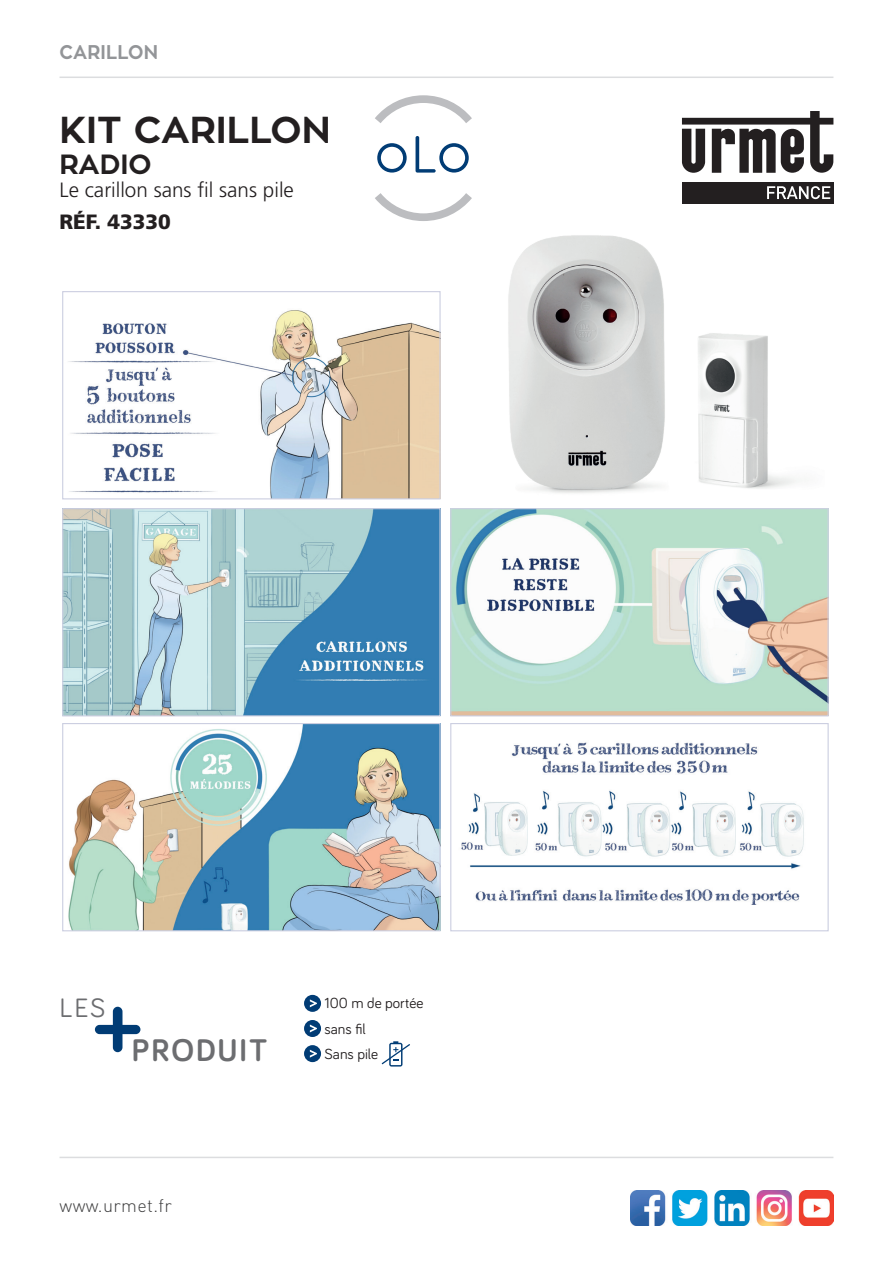
<style>
.page{position:relative;width:893px;height:1263px;background:#fff}
.page>*{position:absolute;margin:0;border:0;box-sizing:border-box;transform-origin:0 0}
.t1{font:700 37.2px "Zona Pro";color:#231f20}
.t2{font:700 32.25px "Bariol";letter-spacing:.06em;color:#6c6d70}
.t3{font:700 27.6px "Zona Pro";color:#231f20}
.t4{font:27.45px "Bariol";color:#6c6d70}
.t5{font:300 20.7px "Frutiger";color:#231f20}
.t6{font:900 20.7px "Frutiger";color:#231f20}
.t7{font:700 19.65px "Zona Pro";letter-spacing:.01em;color:#939598;scale:.93 1}
.t8{font:300 18px "DIN";letter-spacing:.02em;color:#3e3e3f}
.t9{font:15px/25.2px "Bariol";color:#231f20}
</style>
<div class="page">
<div style="left:682px;top:182px;width:151px;height:21px;background:#231f20"></div>
<svg style="left:682px;top:111px;width:151px;height:62px"></svg>
<svg style="left:767px;top:186px;width:63px;height:13px"></svg>
<hr style="left:60px;top:77px;width:773px;height:1px;background:#dcdddf">
<hr style="left:60px;top:1157px;width:773px;height:1px;background:#dcdddf">
<img style="left:631px;top:1190px;width:202px;height:35px">
<img style="left:508px;top:235px;width:157px;height:258px">
<img style="left:698px;top:333px;width:99px;height:156px">
<svg style="left:375px;top:95px;width:97px;height:78px"></svg>
<svg style="left:375px;top:193px;width:97px;height:28px"></svg>
<img style="left:68px;top:310px;width:371px;height:187px">
<div style="left:62px;top:291px;width:379px;height:208px;border:1px solid #cccfe1"></div>
<img style="left:64px;top:510px;width:375px;height:204px">
<div style="left:62px;top:508px;width:379px;height:208px;border:1px solid #cccfe1"></div>
<img style="left:452px;top:510px;width:375px;height:204px">
<div style="left:450px;top:508px;width:379px;height:208px;border:1px solid #cccfe1"></div>
<img style="left:68px;top:725px;width:371px;height:204px">
<div style="left:62px;top:723px;width:379px;height:208px;border:1px solid #cccfe1"></div>
<img style="left:461px;top:742px;width:343px;height:163px">
<div style="left:450px;top:723px;width:379px;height:208px;border:1px solid #cccfe1"></div>
<div style="left:304px;top:995px;width:17px;height:17px;background:#013c75;border-radius:50%"></div>
<svg style="left:310px;top:999px;width:7px;height:8px"></svg>
<div style="left:304px;top:1020px;width:17px;height:17px;background:#013c75;border-radius:50%"></div>
<svg style="left:310px;top:1024px;width:7px;height:8px"></svg>
<div style="left:304px;top:1045px;width:17px;height:17px;background:#013c75;border-radius:50%"></div>
<svg style="left:310px;top:1050px;width:7px;height:7px"></svg>
<svg style="left:95px;top:1007px;width:45px;height:45px"></svg>
<svg style="left:381px;top:1041px;width:29px;height:25px"></svg>
<h3 class="t7" style="left:60px;top:39px;width:107px">CARILLON</h3>
<h1 class="t1" style="left:60px;top:105px;width:273px">KIT CARILLON</h1>
<h3 class="t3" style="left:60px;top:146px;width:94px">RADIO</h3>
<h3 class="t5" style="left:60px;top:178px;width:236px">Le carillon sans fil sans pile</h3>
<h3 class="t6" style="left:60px;top:209px;width:113px">RÉF. 43330</h3>
<h3 class="t4" style="left:60px;top:989px;width:48px">LES</h3>
<h2 class="t2" style="left:132px;top:1028px;width:137px">PRODUIT</h2>
<p class="t8" style="left:60px;top:1195px;width:114px">www.urmet.fr</p>
<p class="t9" style="left:325px;top:990px;width:100px">100 m de portée sans fil<br>Sans pile</p>
</div>
